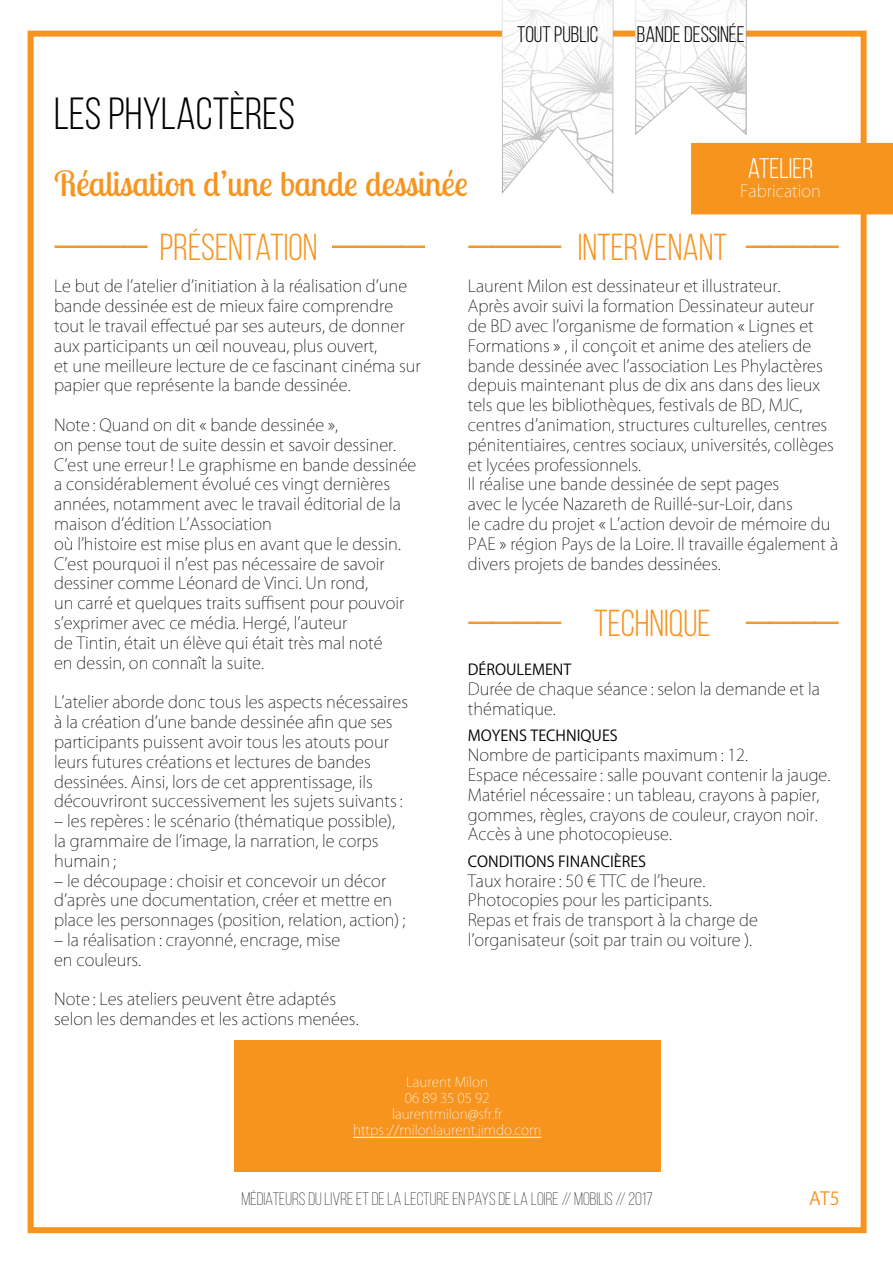
<style>
.page{position:relative;width:893px;height:1263px;background:#fff}
.page>*{position:absolute;margin:0;border:0;box-sizing:border-box;transform-origin:0 0}
.t1{font:45px "Bebas Neue";color:#000}
.t2{font:37.5px "Bebas Neue";color:#f7941e}
.t3{font:34.5px "Lobster Two";letter-spacing:-.015em;color:#f7941e}
.t4{font:28.5px "Bebas Neue";color:#fff}
.t5{font:22.5px "Bebas Neue";color:#000}
.t6{font:300 18px "Bebas Neue";color:#000}
.t7{font:18px "Koz Go Pr 6 N";color:#f7941e}
.t8{font:200 16.5px/19.8px "Koz Go Pr 6 N";color:#000}
.t9{font:200 16.5px "Koz Go Pr 6 N";color:#fff}
.t10{font:15px "Koz Go Pr 6 N";color:#000}
.t11{font:200 13.5px/16.2px "Koz Go Pr 6 N";color:#fff;text-align:center}
</style>
<div class="page">
<div style="left:234px;top:1040px;width:426px;height:131px;background:#f7941e"></div>
<hr style="left:353px;top:1137px;width:188px;height:1px;background:#fff">
<div style="left:28px;top:31px;width:839px;height:1202px;border:6px solid #f7941e"></div>
<svg style="left:502px;top:0;width:111px;height:193px"></svg>
<svg style="left:636px;top:0;width:110px;height:134px"></svg>
<div style="left:691px;top:142px;width:202px;height:73px;background:#f7941e"></div>
<svg style="left:55px;top:246px;width:92px;height:1px"></svg>
<svg style="left:333px;top:246px;width:91px;height:1px"></svg>
<svg style="left:469px;top:246px;width:92px;height:1px"></svg>
<svg style="left:746px;top:246px;width:92px;height:1px"></svg>
<svg style="left:469px;top:622px;width:92px;height:1px"></svg>
<svg style="left:746px;top:622px;width:92px;height:1px"></svg>
<h1 class="t1" style="left:54px;top:89px;width:242px">LES PHYLACTÈRES</h1>
<h3 class="t3" style="left:54px;top:162px;width:415px">Réalisation d’une bande dessinée</h3>
<h3 class="t5" style="left:517px;top:22px;width:83px">TOUT PUBLIC</h3>
<h3 class="t5" style="left:637px;top:22px;width:109px">BANDE DESSINÉE</h3>
<h3 class="t4" style="left:748px;top:153px;width:67px">ATELIER</h3>
<p class="t9" style="left:740px;top:181px;width:82px">Fabrication</p>
<h2 class="t2" style="left:54px;top:227px;width:373px">———— PRÉSENTATION ————</h2>
<p class="t8" style="left:54px;top:277px;width:368px">Le but de l’atelier d’initiation à la réalisation d’une bande dessinée est de mieux faire comprendre tout le travail effectué par ses auteurs, de donner aux participants un œil nouveau, plus ouvert,<br>et une meilleure lecture de ce fascinant cinéma sur papier que représente la bande dessinée.</p>
<p class="t8" style="left:54px;top:415px;width:364px">Note : Quand on dit « bande dessinée »,<br>on pense tout de suite dessin et savoir dessiner.<br>C’est une erreur ! Le graphisme en bande dessinée a considérablement évolué ces vingt dernières années, notamment avec le travail éditorial de la maison d’édition L’Association<br>où l’histoire est mise plus en avant que le dessin.<br>C’est pourquoi il n’est pas nécessaire de savoir dessiner comme Léonard de Vinci. Un rond,<br>un carré et quelques traits suffisent pour pouvoir s’exprimer avec ce média. Hergé, l’auteur<br>de Tintin, était un élève qui était très mal noté<br>en dessin, on connaît la suite.</p>
<p class="t8" style="left:54px;top:693px;width:355px">L’atelier aborde donc tous les aspects nécessaires à la création d’une bande dessinée afin que ses participants puissent avoir tous les atouts pour leurs futures créations et lectures de bandes dessinées. Ainsi, lors de cet apprentissage, ils découvriront successivement les sujets suivants :</p>
<p class="t8" style="left:54px;top:811px;width:342px">– les repères : le scénario (thématique possible), la grammaire de l’image, la narration, le corps humain ;</p>
<p class="t8" style="left:54px;top:871px;width:353px">– le découpage : choisir et concevoir un décor d’après une documentation, créer et mettre en place les personnages (position, relation, action) ;</p>
<p class="t8" style="left:54px;top:930px;width:288px">– la réalisation : crayonné, encrage, mise en couleurs.</p>
<p class="t8" style="left:54px;top:990px;width:306px">Note : Les ateliers peuvent être adaptés selon les demandes et les actions menées.</p>
<h2 class="t2" style="left:468px;top:227px;width:373px">———— INTERVENANT ————</h2>
<p class="t8" style="left:468px;top:277px;width:372px">Laurent Milon est dessinateur et illustrateur.<br>Après avoir suivi la formation Dessinateur auteur<br>de BD avec l’organisme de formation « Lignes et Formations » , il conçoit et anime des ateliers de bande dessinée avec l’association Les Phylactères depuis maintenant plus de dix ans dans des lieux tels que les bibliothèques, festivals de BD, MJC, centres d’animation, structures culturelles, centres pénitentiaires, centres sociaux, universités, collèges et lycées professionnels.<br>Il réalise une bande dessinée de sept pages<br>avec le lycée Nazareth de Ruillé-sur-Loir, dans<br>le cadre du projet « L’action devoir de mémoire du PAE » région Pays de la Loire. Il travaille également à divers projets de bandes dessinées.</p>
<h2 class="t2" style="left:468px;top:603px;width:373px">———— TECHNIQUE ————</h2>
<p class="t10" style="left:468px;top:661px;width:105px">DÉROULEMENT</p>
<p class="t8" style="left:468px;top:679px;width:354px">Durée de chaque séance : selon la demande et la thématique.</p>
<p class="t10" style="left:468px;top:727px;width:151px">MOYENS TECHNIQUES</p>
<p class="t8" style="left:468px;top:745px;width:364px">Nombre de participants maximum : 12.<br>Espace nécessaire : salle pouvant contenir la jauge.<br>Matériel nécessaire : un tableau, crayons à papier, gommes, règles, crayons de couleur, crayon noir.<br>Accès à une photocopieuse.</p>
<p class="t10" style="left:468px;top:853px;width:180px">CONDITIONS FINANCIÈRES</p>
<p class="t8" style="left:468px;top:871px;width:292px">Taux horaire : 50 € TTC de l’heure.<br>Photocopies pour les participants.<br>Repas et frais de transport à la charge de l’organisateur (soit par train ou voiture ).</p>
<p class="t11" style="left:353px;top:1074px;width:190px">Laurent Milon<br>06 89 35 05 92 laurentmilon@sfr.fr<br>https ://milonlaurent.jimdo.com</p>
<p class="t6" style="left:242px;top:1189px;width:413px">MÉDIATEURS DU LIVRE ET DE LA LECTURE EN PAYS DE LA LOIRE // MOBILIS // 2017</p>
<p class="t7" style="left:809px;top:1189px;width:32px">AT5</p>
</div>
